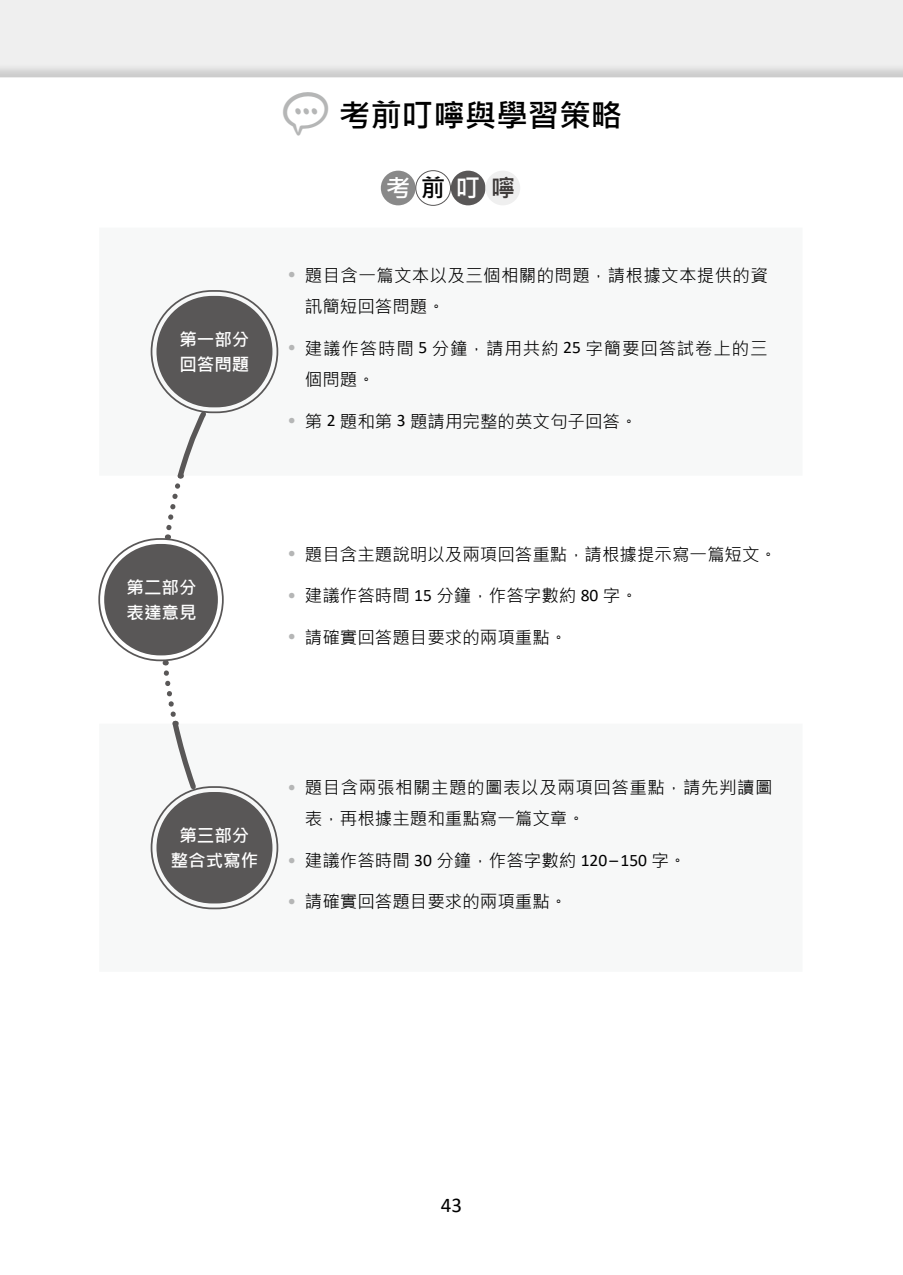
<style>
.page{position:relative;width:903px;height:1275px;background:#fff}
.page>*{position:absolute;margin:0;border:0;box-sizing:border-box;transform-origin:0 0}
.t1{font:700 31.5px "Microsoft Jheng Hei";color:#000}
.t2{font:700 24.5px "Microsoft Jheng Hei";color:#fff}
.t3{font:21px "Calibri";color:#000}
.t4{font:17.5px "Microsoft Jheng Hei";color:#000}
.t5{font:17.5px/31.5px "Microsoft Jheng Hei";letter-spacing:.03em;color:#000}
.t6{font:17.5px/31.5px "Microsoft Jheng Hei";letter-spacing:.02em;color:#000}
.t7{font:17.5px/31.5px "Microsoft Jheng Hei";letter-spacing:.045em;color:#000}
.t8{font:700 17.5px/24.5px "Microsoft Jheng Hei";color:#fff}
.s1{color:#b5b6b6}
.s2{color:#000}
.s3{color:#3e3a39}
.s4{font-family:"Calibri";color:#b5b6b6}
.s5{font-family:"Calibri"}
</style>
<div class="page">
<div style="left:0;top:0;width:903px;height:104px;background:#efefef"></div>
<svg style="left:0;top:68px;width:903px;height:36px;fill:#fff"></svg>
<svg style="left:101px;top:290px;width:178px;height:620px"></svg>
<div style="left:156px;top:296px;width:116px;height:111px;background:#595757;border-radius:56px"></div>
<div style="left:151px;top:290px;width:127px;height:123px;border:2px solid #595757;border-radius:61px"></div>
<div style="left:104px;top:544px;width:114px;height:111px;background:#595757;border-radius:56px"></div>
<div style="left:98px;top:538px;width:126px;height:123px;border:2px solid #595757;border-radius:61px"></div>
<div style="left:156px;top:792px;width:116px;height:111px;background:#595757;border-radius:56px"></div>
<div style="left:151px;top:786px;width:127px;height:123px;border:2px solid #595757;border-radius:61px"></div>
<div style="left:381px;top:171px;width:34px;height:34px;background:#898989;border-radius:50%"></div>
<div style="left:415px;top:170px;width:36px;height:36px;border:1px solid #595757;border-radius:50%"></div>
<div style="left:451px;top:171px;width:34px;height:34px;background:#595757;border-radius:50%"></div>
<div style="left:485px;top:171px;width:35px;height:34px;background:#efefef;border-radius:50%"></div>
<svg style="left:162px;top:409px;width:47px;height:131px"></svg>
<svg style="left:160px;top:660px;width:40px;height:133px"></svg>
<p class="t8" style="left:179px;top:328px;width:72px">第一部分回答問題</p>
<h1 class="t1" style="left:280px;top:96px;width:343px"><span class="s1">★</span> 考前叮嚀與學習策略</h1>
<h2 class="t2" style="left:386px;top:173px;width:131px">考<span class="s2">前</span>叮<span class="s3">嚀</span></h2>
<p class="t6" style="left:305px;top:260px;width:464px;text-indent:-18px"><span class="s4">•</span> 題目含一篇文本以及三個相關的問題，請根據文本提供的資訊簡短回答問題。</p>
<p class="t7" style="left:305px;top:332px;width:464px;text-indent:-17px"><span class="s4">•</span> 建議作答時間 <span class="s5">5</span> 分鐘，請用共約 <span class="s5">25</span> 字簡要回答試卷上的三個問題。</p>
<p class="t4" style="left:287px;top:410px;width:352px"><span class="s4">•</span> 第 <span class="s5">2</span> 題和第 <span class="s5">3</span> 題請用完整的英文句子回答。</p>
<p class="t8" style="left:126px;top:576px;width:71px">第二部分表達意見</p>
<p class="t4" style="left:287px;top:543px;width:491px"><span class="s4">•</span> 題目含主題說明以及兩項回答重點，請根據提示寫一篇短文。</p>
<p class="t4" style="left:287px;top:585px;width:352px"><span class="s4">•</span> 建議作答時間 <span class="s5">15</span> 分鐘，作答字數約 <span class="s5">80</span> 字。</p>
<p class="t4" style="left:287px;top:626px;width:281px"><span class="s4">•</span> 請確實回答題目要求的兩項重點。</p>
<p class="t8" style="left:171px;top:824px;width:89px;text-align:center">第三部分整合式寫作</p>
<p class="t5" style="left:305px;top:772px;width:469px;text-indent:-18px"><span class="s4">•</span> 題目含兩張相關主題的圖表以及兩項回答重點，請先判讀圖表，再根據主題和重點寫一篇文章。</p>
<p class="t4" style="left:287px;top:849px;width:401px"><span class="s4">•</span> 建議作答時間 <span class="s5">30</span> 分鐘，作答字數約 <span class="s5">120 – 150</span> 字。</p>
<p class="t4" style="left:287px;top:891px;width:281px"><span class="s4">•</span> 請確實回答題目要求的兩項重點。</p>
<p class="t3" style="left:441px;top:1190px;width:23px">43</p>
</div>
